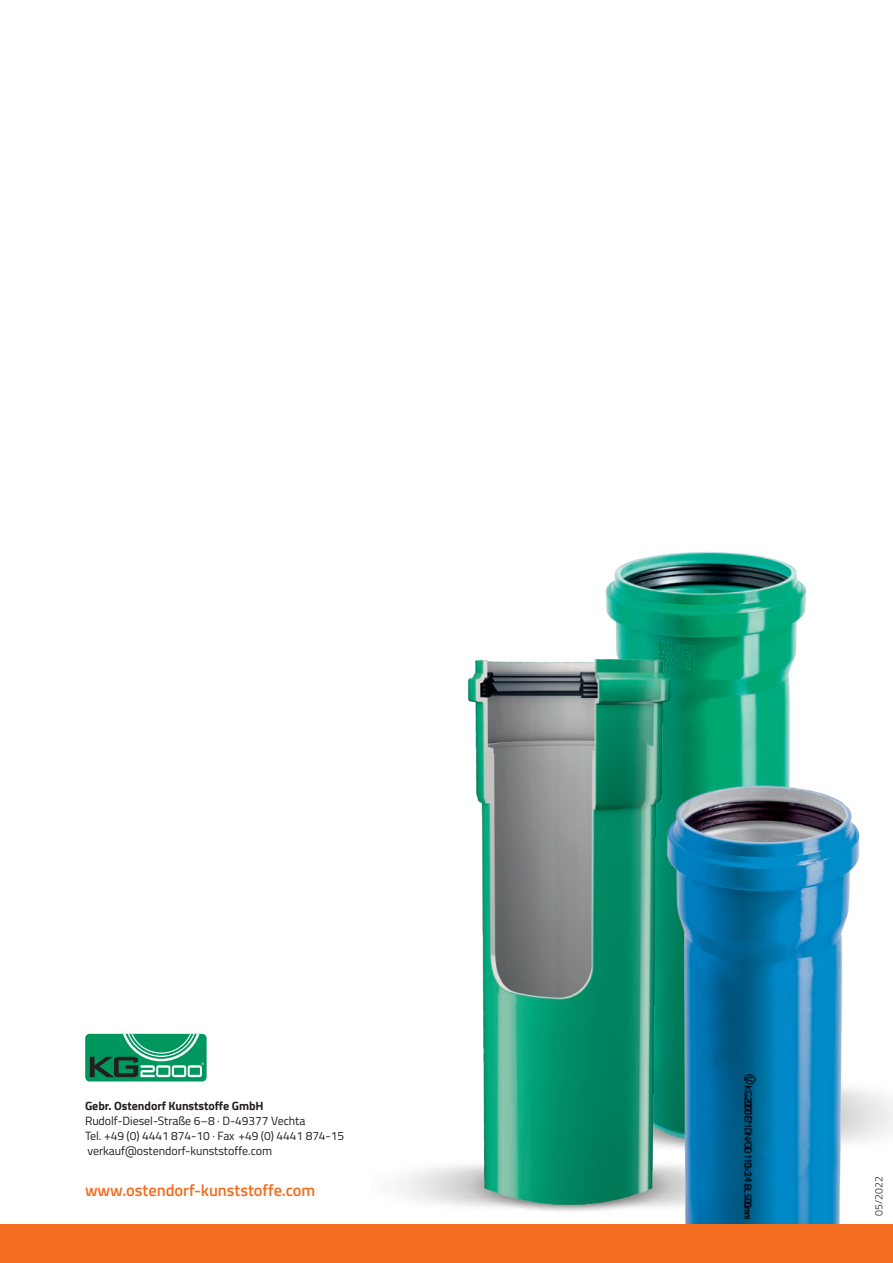
<style>
.page{position:relative;width:893px;height:1263px;background:#fff}
.page>*{position:absolute;margin:0;border:0;box-sizing:border-box;transform-origin:0 0}
.t1{font:600 16.5px "Titillium";letter-spacing:-.005em;color:#f36e21}
.t2{font:12px/15px "Titillium";letter-spacing:-.005em;color:#231f20}
.t3{font:700 12px "Titillium";letter-spacing:-.005em;color:#231f20}
.t4{font:300 10.5px "Titillium";color:#231f20}
</style>
<div class="page">
<img style="left:605px;top:552px;width:202px;height:163px">
<img style="left:453px;top:635px;width:264px;height:572px">
<img style="left:614px;top:715px;width:279px;height:510px">
<div style="left:0;top:1225px;width:893px;height:38px;background:#f36e21"></div>
<svg style="left:85px;top:1033px;width:122px;height:49px"></svg>
<div style="left:85px;top:1034px;width:122px;height:47px;background:linear-gradient(to bottom,#00985f,#01915b);border-radius:4px"></div>
<svg style="left:90px;top:1034px;width:114px;height:43px;background:#2d9b71"></svg>
<p class="t3" style="left:85px;top:1097px;width:180px">Gebr. Ostendorf Kunststoffe GmbH</p>
<p class="t2" style="left:85px;top:1113px;width:261px">Rudolf-Diesel-Straße 6–8 · D-49377 Vechta<br>Tel. +49 (0) 4441 874-10 · Fax +49 (0) 4441 874-15 verkauf@ostendorf-kunststoffe.com</p>
<h1 class="t1" style="left:85px;top:1178px;width:232px">www.ostendorf-kunststoffe.com</h1>
<p class="t4" style="left:871px;top:1215px;width:41px;rotate:-90deg">05/2022</p>
</div>
